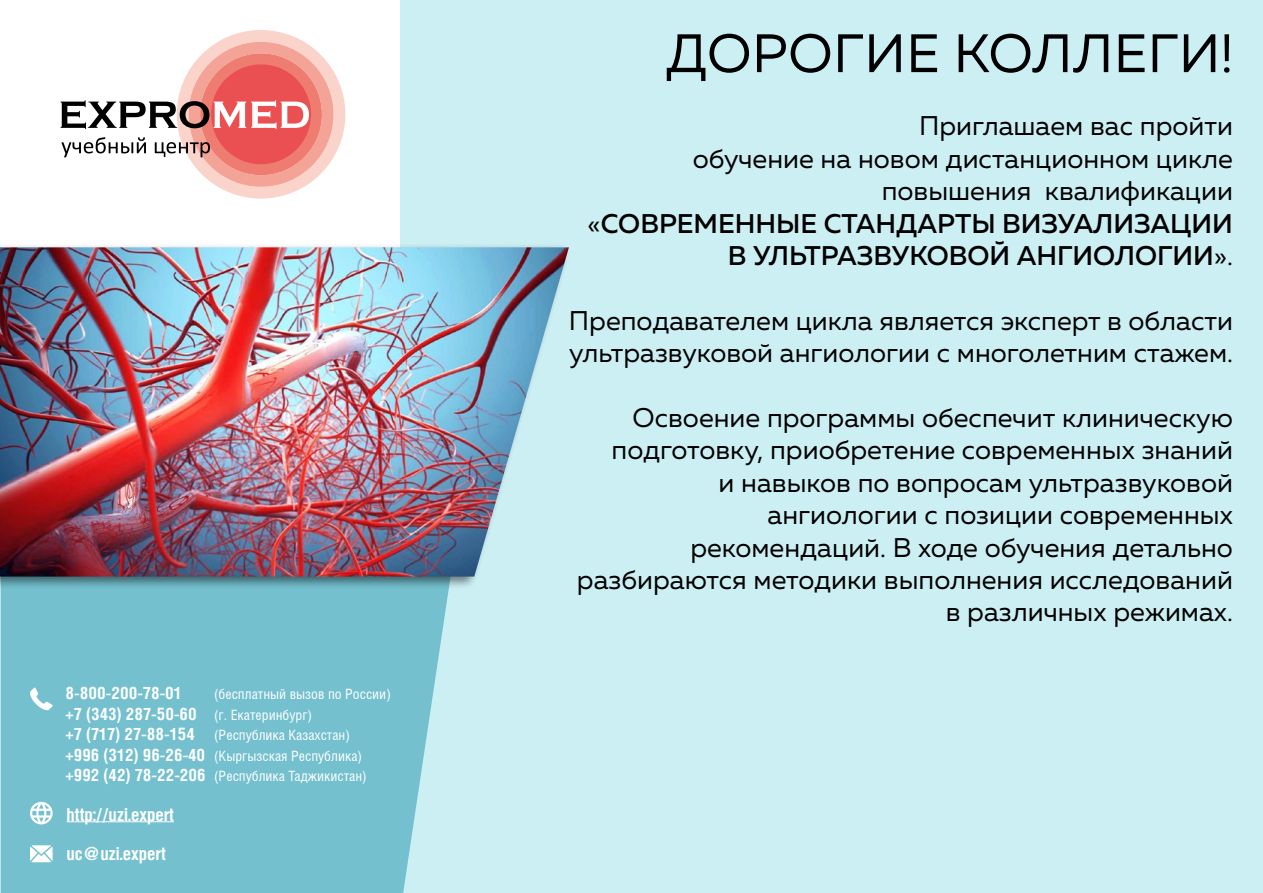
<style>
.page{position:relative;width:1263px;height:893px;background:#fff}
.page>*{position:absolute;margin:0;border:0;box-sizing:border-box;transform-origin:0 0}
.t1{font:54px "Muller";letter-spacing:.01em;color:#000}
.t2{font:27px/32.4px "Muller";color:#000;text-align:right}
.t3{font:700 18px/38.5px "Helios Cond";color:#fff}
.t4{font:700 17.1px "Helios Cond";color:#fff}
.t5{font:14.25px/20.5px "Helios Cond";color:#fff}
.s1{font-weight:400;font-size:14.25px}
.s2{font-weight:700;font-size:17.1px}
.s3{font-weight:500}
</style>
<div class="page">
<div style="left:400px;top:0;width:863px;height:893px;background:#cceff4"></div>
<div style="left:1px;top:590px;width:448px;height:303px;background:#74c0ce"></div>
<div style="left:0;top:243px;width:571px;height:347px;background:#000;opacity:.48"></div>
<img style="left:0;top:247px;width:569px;height:330px">
<svg style="left:61px;top:30px;width:284px;height:169px"></svg>
<svg style="left:30px;top:688px;width:23px;height:22px"></svg>
<svg style="left:30px;top:802px;width:23px;height:22px"></svg>
<svg style="left:30px;top:845px;width:23px;height:17px"></svg>
<hr style="left:67px;top:821px;width:107px;height:1px;background:#fff">
<p class="t4" style="left:66px;top:683px;width:118px">8-800-200-78-01</p>
<p class="t5" style="left:214px;top:683px;width:178px">(бесплатный вызов по России)</p>
<p class="t4" style="left:66px;top:703px;width:248px">+7 (343) 287-50-60 <span class="s1">(г. Екатеринбург)</span></p>
<p class="t5" style="left:66px;top:724px;width:303px"><span class="s2">+7 (717) 27-88-154</span> (Республика Казахстан) <span class="s2">+996 (312) 96-26-40</span> (Кыргызская Республика) <span class="s2">+992 (42) 78-22-206</span> (Республика Таджикистан)</p>
<p class="t3" style="left:67px;top:795px;width:109px">http://uzi.expert uc@uzi.expert</p>
<h1 class="t1" style="left:666px;top:20px;width:569px">ДОРОГИЕ КОЛЛЕГИ!</h1>
<p class="t2" style="left:588px;top:109px;width:647px">Приглашаем вас пройти<br>обучение на новом дистанционном цикле повышения квалификации<br>«<span class="s3">СОВРЕМЕННЫЕ СТАНДАРТЫ ВИЗУАЛИЗАЦИИ<br>В УЛЬТРАЗВУКОВОЙ АНГИОЛОГИИ</span>».</p>
<p class="t2" style="left:569px;top:304px;width:666px;text-align:left">Преподавателем цикла является эксперт в области ультразвуковой ангиологии с многолетним стажем.</p>
<p class="t2" style="left:577px;top:401px;width:657px">Освоение программы обеспечит клиническую подготовку, приобретение современных знаний<br>и навыков по вопросам ультразвуковой ангиологии с позиции современных рекомендаций. В ходе обучения детально разбираются методики выполнения исследований в различных режимах.</p>
</div>
